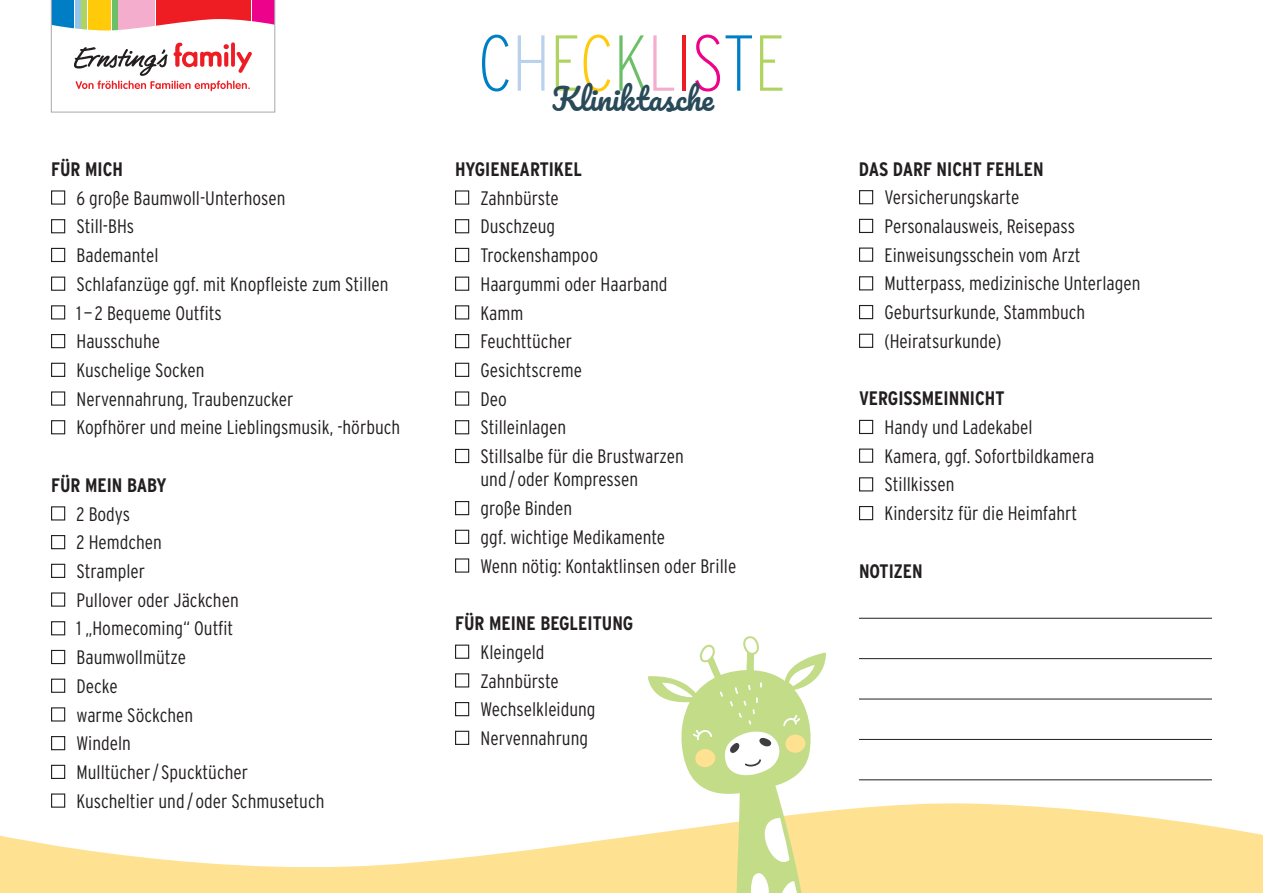
<style>
.page{position:relative;width:1263px;height:893px;background:#fff}
.page>*{position:absolute;margin:0;border:0;box-sizing:border-box;transform-origin:0 0}
.t1{font:200 condensed 79.05px "Interstate";color:#007ec5}
.t2{font:30.15px "Pacifico";color:#294a59}
.t3{font:300 condensed 19.5px/28.7px "Interstate";color:#231f20}
.t4{font:700 condensed 19.5px "Interstate";color:#231f20}
.s1{color:#b9d1ec}
.s2{color:#b0d360}
.s3{color:#feca0a}
.s4{color:#6bc067}
.s5{color:#f5adce}
.s6{color:#ee1d23}
.s7{color:#ed028c}
</style>
<div class="page">
<div style="left:51px;top:190px;width:14px;height:15px;border:1px solid #231f20"></div>
<div style="left:51px;top:219px;width:14px;height:14px;border:1px solid #231f20"></div>
<div style="left:51px;top:248px;width:14px;height:14px;border:1px solid #231f20"></div>
<div style="left:51px;top:277px;width:14px;height:14px;border:1px solid #231f20"></div>
<div style="left:51px;top:305px;width:14px;height:14px;border:1px solid #231f20"></div>
<div style="left:51px;top:334px;width:14px;height:14px;border:1px solid #231f20"></div>
<div style="left:51px;top:363px;width:14px;height:14px;border:1px solid #231f20"></div>
<div style="left:51px;top:391px;width:14px;height:15px;border:1px solid #231f20"></div>
<div style="left:51px;top:420px;width:14px;height:14px;border:1px solid #231f20"></div>
<div style="left:51px;top:506px;width:14px;height:14px;border:1px solid #231f20"></div>
<div style="left:51px;top:535px;width:14px;height:14px;border:1px solid #231f20"></div>
<div style="left:51px;top:564px;width:14px;height:14px;border:1px solid #231f20"></div>
<div style="left:51px;top:592px;width:14px;height:15px;border:1px solid #231f20"></div>
<div style="left:51px;top:621px;width:14px;height:14px;border:1px solid #231f20"></div>
<div style="left:51px;top:650px;width:14px;height:14px;border:1px solid #231f20"></div>
<div style="left:51px;top:679px;width:14px;height:14px;border:1px solid #231f20"></div>
<div style="left:51px;top:707px;width:14px;height:14px;border:1px solid #231f20"></div>
<div style="left:51px;top:736px;width:14px;height:14px;border:1px solid #231f20"></div>
<div style="left:51px;top:765px;width:14px;height:14px;border:1px solid #231f20"></div>
<div style="left:51px;top:793px;width:14px;height:15px;border:1px solid #231f20"></div>
<svg style="left:51px;top:0;width:224px;height:112px"></svg>
<svg style="left:0;top:801px;width:1263px;height:92px;fill:#ffe192"></svg>
<div style="left:455px;top:190px;width:14px;height:15px;border:1px solid #231f20"></div>
<div style="left:455px;top:219px;width:14px;height:14px;border:1px solid #231f20"></div>
<div style="left:455px;top:248px;width:14px;height:14px;border:1px solid #231f20"></div>
<div style="left:455px;top:277px;width:14px;height:14px;border:1px solid #231f20"></div>
<div style="left:455px;top:305px;width:14px;height:14px;border:1px solid #231f20"></div>
<div style="left:455px;top:334px;width:14px;height:14px;border:1px solid #231f20"></div>
<div style="left:455px;top:363px;width:14px;height:14px;border:1px solid #231f20"></div>
<div style="left:455px;top:391px;width:14px;height:15px;border:1px solid #231f20"></div>
<div style="left:455px;top:420px;width:14px;height:14px;border:1px solid #231f20"></div>
<div style="left:455px;top:449px;width:14px;height:14px;border:1px solid #231f20"></div>
<div style="left:455px;top:501px;width:14px;height:14px;border:1px solid #231f20"></div>
<div style="left:455px;top:530px;width:14px;height:14px;border:1px solid #231f20"></div>
<div style="left:455px;top:558px;width:14px;height:15px;border:1px solid #231f20"></div>
<div style="left:455px;top:645px;width:14px;height:14px;border:1px solid #231f20"></div>
<div style="left:455px;top:673px;width:14px;height:14px;border:1px solid #231f20"></div>
<div style="left:455px;top:702px;width:14px;height:14px;border:1px solid #231f20"></div>
<div style="left:455px;top:731px;width:14px;height:14px;border:1px solid #231f20"></div>
<div style="left:859px;top:190px;width:14px;height:14px;border:1px solid #231f20"></div>
<div style="left:859px;top:219px;width:14px;height:14px;border:1px solid #231f20"></div>
<div style="left:859px;top:248px;width:14px;height:14px;border:1px solid #231f20"></div>
<div style="left:859px;top:276px;width:14px;height:14px;border:1px solid #231f20"></div>
<div style="left:859px;top:305px;width:14px;height:14px;border:1px solid #231f20"></div>
<div style="left:859px;top:334px;width:14px;height:14px;border:1px solid #231f20"></div>
<div style="left:859px;top:420px;width:14px;height:14px;border:1px solid #231f20"></div>
<div style="left:859px;top:449px;width:14px;height:14px;border:1px solid #231f20"></div>
<div style="left:859px;top:477px;width:14px;height:14px;border:1px solid #231f20"></div>
<div style="left:859px;top:506px;width:14px;height:14px;border:1px solid #231f20"></div>
<hr style="left:859px;top:618px;width:353px;height:1px;background:#231f20">
<hr style="left:859px;top:658px;width:353px;height:1px;background:#231f20">
<hr style="left:859px;top:699px;width:353px;height:1px;background:#231f20">
<hr style="left:859px;top:739px;width:353px;height:1px;background:#231f20">
<hr style="left:859px;top:779px;width:353px;height:1px;background:#231f20">
<svg style="left:648px;top:636px;width:178px;height:257px"></svg>
<p class="t4" style="left:51px;top:157px;width:73px">FÜR MICH</p>
<p class="t3" style="left:77px;top:183px;width:325px">6 große Baumwoll-Unterhosen<br>Still-BHs<br>Bademantel<br>Schlafanzüge ggf. mit Knopfleiste zum Stillen<br>1 — 2 Bequeme Outfits<br>Hausschuhe<br>Kuschelige Socken<br>Nervennahrung, Traubenzucker<br>Kopfhörer und meine Lieblingsmusik, -hörbuch</p>
<p class="t4" style="left:51px;top:473px;width:117px">FÜR MEIN BABY</p>
<p class="t3" style="left:77px;top:499px;width:249px">2 Bodys<br>2 Hemdchen<br>Strampler<br>Pullover oder Jäckchen<br>1 „Homecoming“ Outfit<br>Baumwollmütze<br>Decke<br>warme Söckchen<br>Windeln<br>Mulltücher/ Spucktücher<br>Kuscheltier und / oder Schmusetuch</p>
<h1 class="t1" style="left:478px;top:15px;width:309px">C<span class="s1">H</span><span class="s2">E</span><span class="s3">C</span><span class="s4">K</span><span class="s5">L</span><span class="s6">I</span><span class="s7">S</span>T<span class="s2">E</span></h1>
<h2 class="t2" style="left:552px;top:83px;width:164px">Kliniktasche</h2>
<p class="t4" style="left:455px;top:157px;width:129px">HYGIENEARTIKEL</p>
<p class="t3" style="left:480px;top:183px;width:205px">Zahnbürste<br>Duschzeug<br>Trockenshampoo<br>Haargummi oder Haarband<br>Kamm<br>Feuchttücher<br>Gesichtscreme<br>Deo<br>Stilleinlagen<br>Stillsalbe für die Brustwarzen</p>
<p class="t3" style="left:480px;top:465px;width:257px">und / oder Kompressen<br>große Binden<br>ggf. wichtige Medikamente<br>Wenn nötig: Kontaktlinsen oder Brille</p>
<p class="t4" style="left:455px;top:611px;width:180px">FÜR MEINE BEGLEITUNG</p>
<p class="t3" style="left:480px;top:637px;width:117px">Kleingeld<br>Zahnbürste<br>Wechselkleidung<br>Nervennahrung</p>
<p class="t4" style="left:859px;top:157px;width:186px">DAS DARF NICHT FEHLEN</p>
<p class="t3" style="left:884px;top:183px;width:258px">Versicherungskarte<br>Personalausweis, Reisepass<br>Einweisungsschein vom Arzt<br>Mutterpass, medizinische Unterlagen<br>Geburtsurkunde, Stammbuch (Heiratsurkunde)</p>
<p class="t4" style="left:859px;top:387px;width:147px">VERGISSMEINNICHT</p>
<p class="t3" style="left:884px;top:413px;width:212px">Handy und Ladekabel<br>Kamera, ggf. Sofortbildkamera<br>Stillkissen<br>Kindersitz für die Heimfahrt</p>
<p class="t4" style="left:859px;top:559px;width:65px">NOTIZEN</p>
</div>
